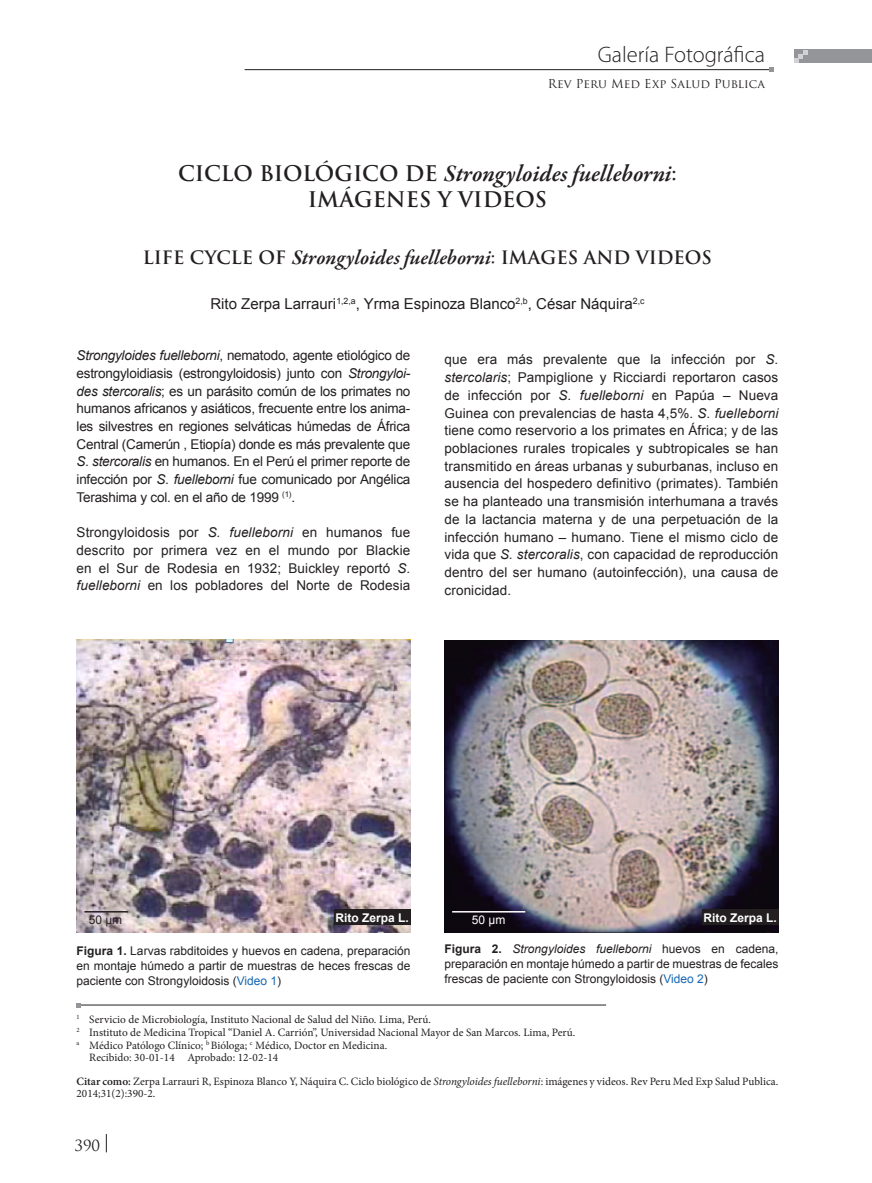
<style>
.page{position:relative;width:872px;height:1183px;background:#fff}
.page>*{position:absolute;margin:0;border:0;box-sizing:border-box;transform-origin:0 0}
.t1{font:italic 600 24px "Garamond Premr Pro";color:#231f20}
.t2{font:300 22.5px "Myriad Pro";color:#231f20}
.t3{font:700 21px "Trajan Pro";color:#231f20}
.t4{font:700 18px "Trajan Pro";color:#231f20}
.t5{font:15px "Arial";color:#231f20}
.t6{font:15px "Trajan Pro";color:#231f20}
.t7{font:13.5px/17.7px "Arial";letter-spacing:.01em;color:#231f20;text-align:justify}
.t8{font:12px/15px "Arial";color:#231f20;text-align:justify}
.t9{font:12px "Trajan Pro";letter-spacing:.005em;color:#231f20}
.t10{font:700 12px "Arial";color:#fff}
.t11{font:12px "Arial";color:#fff}
.t12{font:11.25px/11.7px "Minion Pro";color:#231f20}
.s1{font-family:"Trajan Pro";font-weight:700;font-style:normal;font-size:21px}
.s2{font-family:"Garamond Premr Pro";font-weight:600;font-style:italic;font-size:21px}
.s3{font-style:italic}
.s4{font-weight:700}
.s5{color:#1768b4}
.s6{font-weight:600}
</style>
<div class="page">
<svg style="left:106px;top:1134px;width:1px;height:17px"></svg>
<hr style="left:81px;top:1004px;width:525px;height:1px;background:#231f20">
<svg style="left:77px;top:1003px;width:4px;height:3px"></svg>
<div style="left:794px;top:50px;width:78px;height:13px;background:#939598"></div>
<svg style="left:794px;top:50px;width:13px;height:13px"></svg>
<hr style="left:244px;top:69px;width:526px;height:1px;background:#231f20">
<svg style="left:770px;top:67px;width:4px;height:5px"></svg>
<img style="left:77px;top:639px;width:333px;height:293px">
<hr style="left:84px;top:910px;width:44px;height:2px;background:#231f20">
<img style="left:444px;top:640px;width:334px;height:291px">
<hr style="left:452px;top:910px;width:73px;height:2px;background:#fff">
<div style="left:702px;top:909px;width:76px;height:15px;background:#231f20"></div>
<div style="left:334px;top:909px;width:76px;height:15px;background:#231f20"></div>
<p class="t2" style="left:597px;top:41px;width:169px">Galería Fotográfica</p>
<p class="t9" style="left:548px;top:76px;width:218px">Rev Peru Med Exp Salud Publica</p>
<p class="t1" style="left:178px;top:159px;width:500px"><span class="s1">CICLO BIOLÓGICO DE</span> Strongyloides fuelleborni<span class="s1">:</span></p>
<p class="t3" style="left:308px;top:186px;width:241px">IMÁGENES Y VIDEOS</p>
<p class="t4" style="left:143px;top:246px;width:570px">LIFE CYCLE OF <span class="s2">Strongyloides fuelleborni</span>: IMAGES AND VIDEOS</p>
<p class="t5" style="left:210px;top:294px;width:436px">Rito Zerpa Larrauri<sup>1,2,a</sup>, Yrma Espinoza Blanco<sup>2,b</sup>, César Náquira<sup>2,c</sup></p>
<p class="t7" style="left:77px;top:346px;width:335px"><span class="s3">Strongyloides fuelleborni</span>, nematodo, agente etiológico de estrongyloidiasis (estrongyloidosis) junto con <span class="s3">Strongyloi&shy;des stercoralis</span>; es un parásito común de los primates no humanos africanos y asiáticos, frecuente entre los anima&shy;les silvestres en regiones selváticas húmedas de África Central (Camerún , Etiopía) donde es más prevalente que <span class="s3">S. stercoralis</span> en humanos. En el Perú el primer reporte de infección por <span class="s3">S. fuelleborni</span> fue comunicado por Angélica Terashima y col. en el año de 1999 <sup>(1)</sup>.</p>
<p class="t7" style="left:77px;top:523px;width:335px">Strongyloidosis por <span class="s3">S. fuelleborni</span> en humanos fue descrito por primera vez en el mundo por Blackie en el Sur de Rodesia en 1932; Buickley reportó <span class="s3">S. fuelleborni</span> en los pobladores del Norte de Rodesia</p>
<p class="t7" style="left:444px;top:351px;width:335px">que era más prevalente que la infección por <span class="s3">S. stercolaris</span>; Pampiglione y Ricciardi reportaron casos de infección por <span class="s3">S. fuelleborni</span> en Papúa – Nueva Guinea con prevalencias de hasta 4,5%. <span class="s3">S. fuelleborni </span>tiene como reservorio a los primates en África; y de las poblaciones rurales tropicales y subtropicales se han transmitido en áreas urbanas y suburbanas, incluso en ausencia del hospedero definitivo (primates). También se ha planteado una transmisión interhumana a través de la lactancia materna y de una perpetuación de la infección humano – humano. Tiene el mismo ciclo de vida que <span class="s3">S. stercoralis</span>, con capacidad de reproducción dentro del ser humano (autoinfección), una causa de cronicidad.</p>
<p class="t8" style="left:89px;top:912px;width:35px">50 μm</p>
<p class="t10" style="left:335px;top:909px;width:75px">Rito Zerpa L.</p>
<p class="t11" style="left:472px;top:912px;width:35px">50 μm</p>
<p class="t10" style="left:703px;top:909px;width:75px">Rito Zerpa L.</p>
<p class="t8" style="left:77px;top:942px;width:335px"><span class="s4">Figura 1.</span> Larvas rabditoides y huevos en cadena, preparación en montaje húmedo a partir de muestras de heces frescas de paciente con Strongyloidosis (<span class="s5">Video 1</span>)</p>
<p class="t8" style="left:444px;top:940px;width:335px"><span class="s4">Figura 2.</span> <span class="s3">Strongyloides fuelleborni</span> huevos en cadena, preparación en montaje húmedo a partir de muestras de fecales frescas de paciente con Strongyloidosis (<span class="s5">Video 2</span>)</p>
<p class="t12" style="left:77px;top:1013px;width:356px"><sup>1</sup> Servicio de Microbiología, Instituto Nacional de Salud del Niño. Lima, Perú.</p>
<p class="t12" style="left:77px;top:1026px;width:500px"><sup>2</sup> Instituto de Medicina Tropical “Daniel A. Carrión”, Universidad Nacional Mayor de San Marcos. Lima, Perú.</p>
<p class="t12" style="left:77px;top:1038px;width:312px"><sup>a</sup> Médico Patólogo Clínico; <sup>b</sup> Bióloga; <sup>c</sup> Médico, Doctor en Medicina.</p>
<p class="t12" style="left:89px;top:1051px;width:190px">Recibido: 30-01-14 Aprobado: 12-02-14</p>
<p class="t12" style="left:77px;top:1075px;width:703px"><span class="s6">Citar como:</span> Zerpa Larrauri R, Espinoza Blanco Y, Náquira C. Ciclo biológico de <span class="s3">Strongyloides fuelleborni</span>: imágenes y videos. Rev Peru Med Exp Salud Publica.<br>2014;31(2):390-2.</p>
<p class="t6" style="left:74px;top:1135px;width:27px">390</p>
</div>
